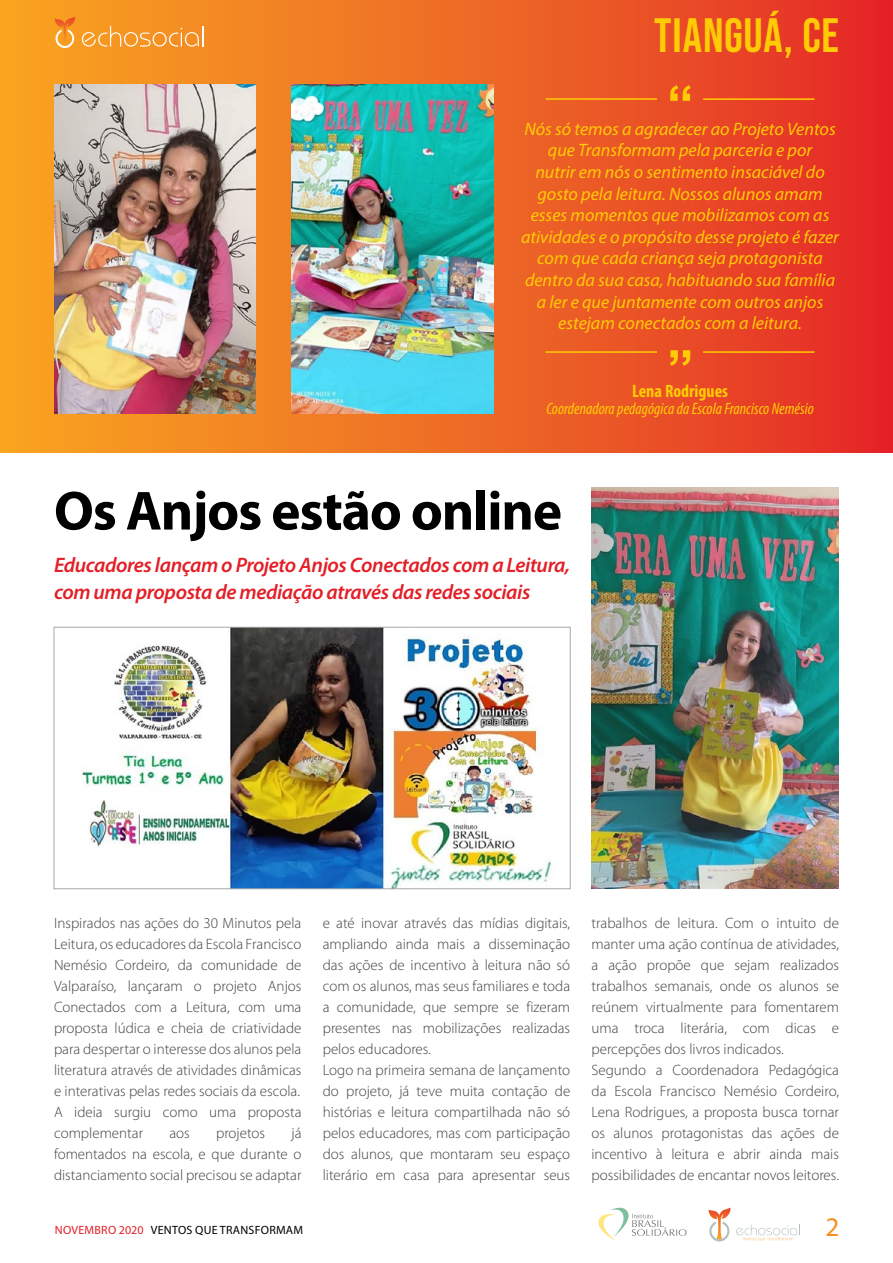
<style>
.page{position:relative;width:893px;height:1263px;background:#fff}
.page>*{position:absolute;margin:0;border:0;box-sizing:border-box;transform-origin:0 0}
.t1{font:700 55.5px "Myriad Pro";letter-spacing:-.02em;color:#000}
.t2{font:48px "Bebas Neue";letter-spacing:.015em;color:#ffcb05}
.t3{font:27px "Myriad Pro";color:#f7901e}
.t4{font:italic 600 21px/27px "Myriad Pro";letter-spacing:-.02em;color:#e31f27}
.t5{font:italic 18px/21.6px "Myriad Pro";color:#ffcb05;text-align:center}
.t6{font:700 condensed 18px "Myriad Pro";color:#ffcb05}
.t7{font:italic condensed 16.5px "Myriad Pro";color:#ffcb05}
.t8{font:300 15px/21px "Myriad Pro";color:#414042;text-align:justify}
.t9{font:12px "Myriad Pro";letter-spacing:.02em;color:#000}
.s1{color:#e31f27}
</style>
<div class="page">
<svg style="left:598px;top:1207px;width:89px;height:35px"></svg>
<svg style="left:736px;top:1224px;width:64px;height:17px"></svg>
<svg style="left:709px;top:1207px;width:21px;height:35px"></svg>
<div style="left:0;top:0;width:893px;height:453px;background:linear-gradient(to right,#f7aa23,#e42c28)"></div>
<svg style="left:82px;top:26px;width:117px;height:21px;background:#f6a343"></svg>
<hr style="left:202px;top:26px;width:2px;height:21px;background:#fff">
<svg style="left:55px;top:17px;width:20px;height:32px"></svg>
<img style="left:82px;top:629px;width:469px;height:258px">
<div style="left:54px;top:627px;width:517px;height:262px;border:1px solid #a7a9ac"></div>
<svg style="left:670px;top:85px;width:21px;height:16px"></svg>
<hr style="left:546px;top:98px;width:111px;height:2px;background:#ffcb05">
<hr style="left:703px;top:98px;width:111px;height:2px;background:#ffcb05">
<svg style="left:670px;top:350px;width:20px;height:16px"></svg>
<hr style="left:546px;top:351px;width:111px;height:2px;background:#ffcb05">
<hr style="left:703px;top:351px;width:111px;height:2px;background:#ffcb05">
<img style="left:292px;top:85px;width:201px;height:329px">
<img style="left:591px;top:487px;width:248px;height:402px">
<img style="left:54px;top:85px;width:202px;height:329px">
<h2 class="t2" style="left:654px;top:8px;width:186px">TIANGUÁ, CE</h2>
<p class="t5" style="left:521px;top:118px;width:319px">Nós só temos a agradecer ao Projeto Ventos que Transformam pela parceria e por<br>nutrir em nós o sentimento insaciável do gosto pela leitura. Nossos alunos amam esses momentos que mobilizamos com as atividades e o propósito desse projeto é fazer com que cada criança seja protagonista dentro da sua casa, habituando sua família a ler e que juntamente com outros anjos estejam conectados com a leitura.</p>
<p class="t6" style="left:632px;top:380px;width:98px">Lena Rodrigues</p>
<p class="t7" style="left:546px;top:398px;width:269px">Coordenadora pedagógica da Escola Francisco Nemésio</p>
<h1 class="t1" style="left:54px;top:475px;width:510px">Os Anjos estão online</h1>
<h3 class="t4" style="left:54px;top:551px;width:518px">Educadores lançam o Projeto Anjos Conectados com a Leitura, com uma proposta de mediação através das redes sociais</h3>
<p class="t8" style="left:54px;top:912px;width:249px">Inspirados nas ações do 30 Minutos pela Leitura, os educadores da Escola Francisco Nemésio Cordeiro, da comunidade de Valparaíso, lançaram o projeto Anjos Conectados com a Leitura, com uma proposta lúdica e cheia de criatividade para despertar o interesse dos alunos pela literatura através de atividades dinâmicas e interativas pelas redes sociais da escola.<br>A ideia surgiu como uma proposta complementar</p>
<p class="t8" style="left:54px;top:1122px;width:249px;text-indent:237px">já fomentados na escola, e que durante o distanciamento social precisou se adaptar</p>
<p class="t8" style="left:169px;top:1122px;width:22px">aos</p>
<p class="t8" style="left:216px;top:1122px;width:51px">projetos</p>
<p class="t8" style="left:323px;top:912px;width:249px;text-align:left">e até inovar através das mídias digitais, ampliando ainda mais a disseminação das ações de incentivo à leitura não só com os alunos, mas seus familiares e toda a comunidade, que sempre se fizeram presentes nas mobilizações realizadas pelos educadores.<br>Logo na primeira semana de lançamento do projeto, já teve muita contação de histórias e leitura compartilhada não só pelos educadores, mas com participação dos alunos, que montaram seu espaço literário em casa para apresentar seus</p>
<p class="t8" style="left:591px;top:912px;width:249px;text-align:left">trabalhos de leitura. Com o intuito de manter uma ação contínua de atividades, a ação propõe que sejam realizados trabalhos semanais, onde os alunos se reúnem virtualmente para fomentarem uma troca literária, com dicas e percepções dos livros indicados.<br>Segundo a Coordenadora Pedagógica da Escola Francisco Nemésio Cordeiro, Lena Rodrigues, a proposta busca tornar os alunos protagonistas das ações de incentivo à leitura e abrir ainda mais possibilidades de encantar novos leitores.</p>
<p class="t9" style="left:55px;top:1222px;width:250px"><span class="s1">NOVEMBRO 2020</span> VENTOS QUE TRANSFORMAM</p>
<h3 class="t3" style="left:825px;top:1211px;width:15px">2</h3>
</div>
